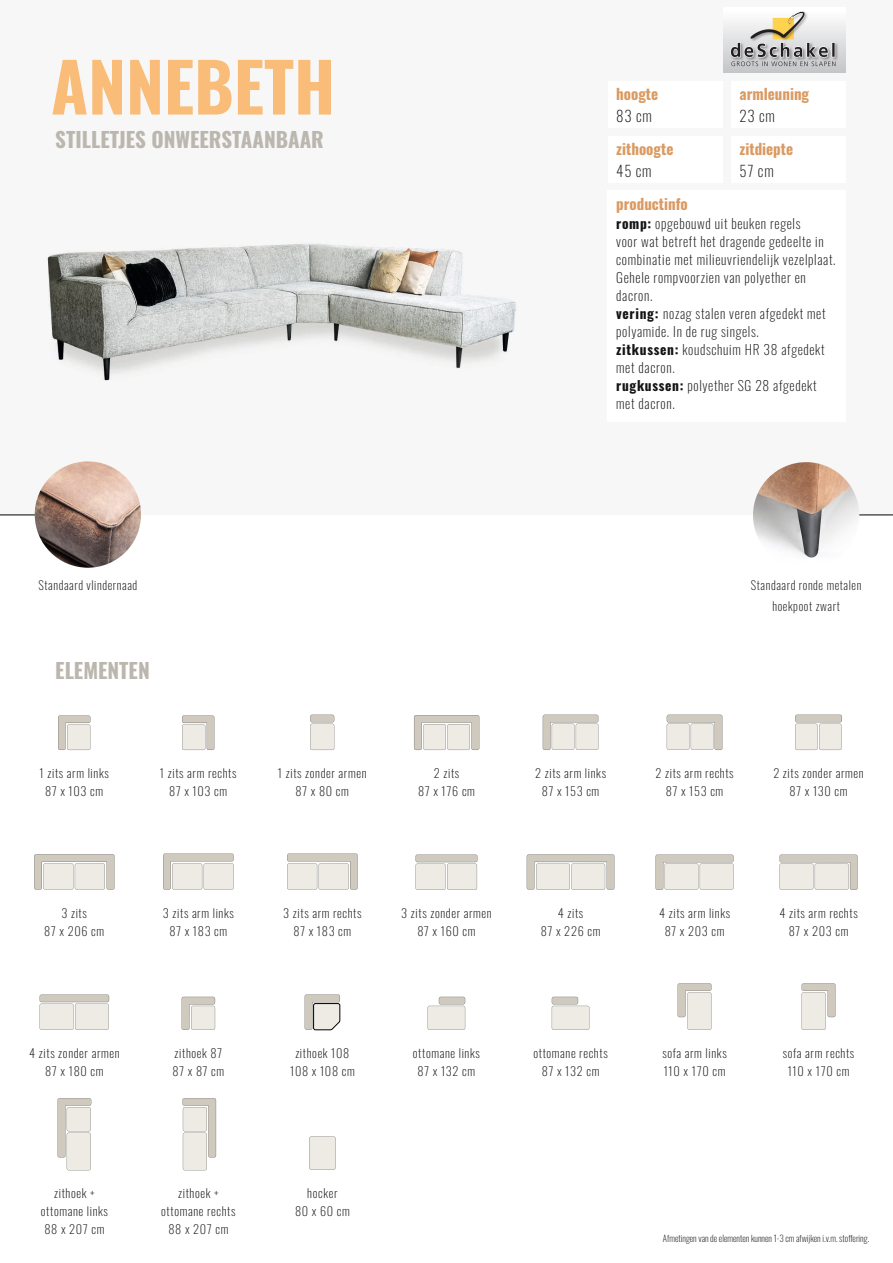
<style>
.page{position:relative;width:893px;height:1263px;background:#fff}
.page>*{position:absolute;margin:0;border:0;box-sizing:border-box;transform-origin:0 0}
.t1{font:700 67.5px "Oswald";color:#f9bd79}
.t2{font:700 21px "Oswald";color:#bbb7af}
.t3{font:700 15px "Oswald";color:#da9a62}
.t4{font:200 15px "Oswald";letter-spacing:.05em;color:#131413}
.t5{font:200 13.5px/18px "Oswald";letter-spacing:.05em;color:#131413}
.t6{font:200 12px/21px "Oswald";letter-spacing:.05em;color:#131413;text-align:center}
.t7{font:200 9px "Oswald";color:#131413}
.s1{font-weight:700}
</style>
<div class="page">
<img style="left:34px;top:241px;width:826px;height:273px">
<hr style="left:0;top:514px;width:85px;height:1px;background:#010305">
<hr style="left:806px;top:514px;width:87px;height:1px;background:#010305">
<img style="left:753px;top:462px;width:106px;height:106px;border-radius:53px">
<img style="left:35px;top:461px;width:106px;height:107px;border-radius:53px">
<svg style="left:428px;top:997px;width:37px;height:33px"></svg>
<svg style="left:552px;top:997px;width:37px;height:33px"></svg>
<svg style="left:414px;top:715px;width:65px;height:35px;background:#dbd8d0"></svg>
<svg style="left:543px;top:715px;width:55px;height:35px;background:#dedbd4"></svg>
<svg style="left:667px;top:715px;width:55px;height:35px;background:#dfdbd4"></svg>
<svg style="left:34px;top:854px;width:80px;height:36px;background:#dddad2"></svg>
<svg style="left:163px;top:854px;width:71px;height:36px;background:#e0ddd5"></svg>
<svg style="left:287px;top:854px;width:71px;height:36px;background:#e0ddd5"></svg>
<svg style="left:527px;top:854px;width:87px;height:36px;background:#dedbd3"></svg>
<svg style="left:656px;top:855px;width:78px;height:35px;background:#e0ddd5"></svg>
<svg style="left:780px;top:855px;width:78px;height:35px;background:#e0ddd5"></svg>
<svg style="left:305px;top:994px;width:35px;height:36px"></svg>
<svg style="left:58px;top:1098px;width:33px;height:72px;background:#e1ded7"></svg>
<svg style="left:182px;top:1098px;width:34px;height:72px;background:#e1ded7"></svg>
<svg style="left:309px;top:1136px;width:26px;height:33px"></svg>
<svg style="left:182px;top:997px;width:33px;height:33px"></svg>
<svg style="left:678px;top:983px;width:33px;height:47px;background:#e2dfd8"></svg>
<svg style="left:802px;top:983px;width:33px;height:47px;background:#e2dfd8"></svg>
<svg style="left:40px;top:994px;width:69px;height:36px;background:#e2dfd8"></svg>
<svg style="left:416px;top:855px;width:61px;height:35px;background:#e2e0d9"></svg>
<svg style="left:795px;top:715px;width:47px;height:35px;background:#e1dfd8"></svg>
<svg style="left:310px;top:715px;width:24px;height:35px"></svg>
<svg style="left:58px;top:715px;width:32px;height:35px"></svg>
<svg style="left:182px;top:715px;width:32px;height:35px"></svg>
<div style="left:608px;top:190px;width:238px;height:232px;background:#fff"></div>
<img style="left:723px;top:11px;width:123px;height:62px">
<p class="t1" style="left:51px;top:52px;width:286px">ANNEBETH</p>
<p class="t2" style="left:55px;top:129px;width:270px">STILLETJES ONWEERSTAANBAAR</p>
<p class="t3" style="left:616px;top:86px;width:43px">hoogte</p>
<p class="t3" style="left:616px;top:141px;width:59px">zithoogte</p>
<p class="t3" style="left:739px;top:141px;width:55px">zitdiepte</p>
<p class="t3" style="left:739px;top:86px;width:71px">armleuning</p>
<p class="t4" style="left:739px;top:103px;width:37px">23 cm</p>
<p class="t4" style="left:616px;top:103px;width:37px">83 cm</p>
<p class="t4" style="left:616px;top:157px;width:37px">45 cm</p>
<p class="t4" style="left:739px;top:157px;width:36px">57 cm</p>
<p class="t3" style="left:616px;top:196px;width:73px">productinfo</p>
<p class="t5" style="left:616px;top:213px;width:221px"><span class="s1">romp:</span> opgebouwd uit beuken regels<br>voor wat betreft het dragende gedeelte in combinatie met milieuvriendelijk vezelplaat.<br>Gehele rompvoorzien van polyether en dacron.</p>
<p class="t5" style="left:616px;top:303px;width:211px"><span class="s1">vering:</span> nozag stalen veren afgedekt met polyamide. In de rug singels.</p>
<p class="t5" style="left:616px;top:339px;width:210px"><span class="s1">zitkussen:</span> koudschuim HR 38 afgedekt met dacron.</p>
<p class="t5" style="left:616px;top:375px;width:202px"><span class="s1">rugkussen:</span> polyether SG 28 afgedekt met dacron.</p>
<p class="t6" style="left:39px;top:573px;width:100px">Standaard vlindernaad</p>
<p class="t6" style="left:751px;top:573px;width:112px">Standaard ronde metalen hoekpoot zwart</p>
<p class="t2" style="left:55px;top:659px;width:96px">ELEMENTEN</p>
<p class="t6" style="left:40px;top:761px;width:71px">1 zits arm links</p>
<p class="t6" style="left:45px;top:779px;width:60px">87 x 103 cm</p>
<p class="t6" style="left:160px;top:761px;width:78px">1 zits arm rechts</p>
<p class="t6" style="left:169px;top:779px;width:60px">87 x 103 cm</p>
<p class="t6" style="left:278px;top:761px;width:90px">1 zits zonder armen</p>
<p class="t6" style="left:296px;top:779px;width:55px">87 x 80 cm</p>
<p class="t6" style="left:434px;top:761px;width:27px">2 zits</p>
<p class="t6" style="left:418px;top:779px;width:58px">87 x 176 cm</p>
<p class="t6" style="left:535px;top:761px;width:72px">2 zits arm links</p>
<p class="t6" style="left:542px;top:779px;width:59px">87 x 153 cm</p>
<p class="t6" style="left:655px;top:761px;width:80px">2 zits arm rechts</p>
<p class="t6" style="left:666px;top:779px;width:59px">87 x 153 cm</p>
<p class="t6" style="left:773px;top:761px;width:92px">2 zits zonder armen</p>
<p class="t6" style="left:789px;top:779px;width:60px">87 x 130 cm</p>
<p class="t6" style="left:61px;top:901px;width:27px">3 zits</p>
<p class="t6" style="left:44px;top:919px;width:61px">87 x 206 cm</p>
<p class="t6" style="left:163px;top:901px;width:72px">3 zits arm links</p>
<p class="t6" style="left:169px;top:919px;width:59px">87 x 183 cm</p>
<p class="t6" style="left:283px;top:901px;width:80px">3 zits arm rechts</p>
<p class="t6" style="left:293px;top:919px;width:59px">87 x 183 cm</p>
<p class="t6" style="left:401px;top:901px;width:92px">3 zits zonder armen</p>
<p class="t6" style="left:417px;top:919px;width:60px">87 x 160 cm</p>
<p class="t6" style="left:558px;top:901px;width:27px">4 zits</p>
<p class="t6" style="left:541px;top:919px;width:61px">87 x 226 cm</p>
<p class="t6" style="left:659px;top:901px;width:73px">4 zits arm links</p>
<p class="t6" style="left:665px;top:919px;width:61px">87 x 203 cm</p>
<p class="t6" style="left:779px;top:901px;width:80px">4 zits arm rechts</p>
<p class="t6" style="left:789px;top:919px;width:61px">87 x 203 cm</p>
<p class="t6" style="left:29px;top:1041px;width:92px">4 zits zonder armen</p>
<p class="t6" style="left:45px;top:1059px;width:60px">87 x 180 cm</p>
<p class="t6" style="left:175px;top:1041px;width:49px">zithoek 87</p>
<p class="t6" style="left:173px;top:1059px;width:53px">87 x 87 cm</p>
<p class="t6" style="left:295px;top:1041px;width:56px">zithoek 108</p>
<p class="t6" style="left:290px;top:1059px;width:66px">108 x 108 cm</p>
<p class="t6" style="left:413px;top:1041px;width:68px">ottomane links</p>
<p class="t6" style="left:418px;top:1059px;width:59px">87 x 132 cm</p>
<p class="t6" style="left:533px;top:1041px;width:76px">ottomane rechts</p>
<p class="t6" style="left:542px;top:1059px;width:59px">87 x 132 cm</p>
<p class="t6" style="left:662px;top:1041px;width:66px">sofa arm links</p>
<p class="t6" style="left:664px;top:1059px;width:63px">110 x 170 cm</p>
<p class="t6" style="left:783px;top:1041px;width:73px">sofa arm rechts</p>
<p class="t6" style="left:788px;top:1059px;width:63px">110 x 170 cm</p>
<p class="t6" style="left:54px;top:1181px;width:42px">zithoek +</p>
<p class="t6" style="left:41px;top:1199px;width:68px">ottomane links</p>
<p class="t6" style="left:44px;top:1217px;width:61px">88 x 207 cm</p>
<p class="t6" style="left:178px;top:1181px;width:42px">zithoek +</p>
<p class="t6" style="left:161px;top:1199px;width:76px">ottomane rechts</p>
<p class="t6" style="left:168px;top:1217px;width:61px">88 x 207 cm</p>
<p class="t6" style="left:307px;top:1181px;width:32px">hocker</p>
<p class="t6" style="left:295px;top:1199px;width:56px">80 x 60 cm</p>
<p class="t7" style="left:663px;top:1230px;width:208px">Afmetingen van de elementen kunnen 1-3 cm afwijken i.v.m. stoffering.</p>
</div>
